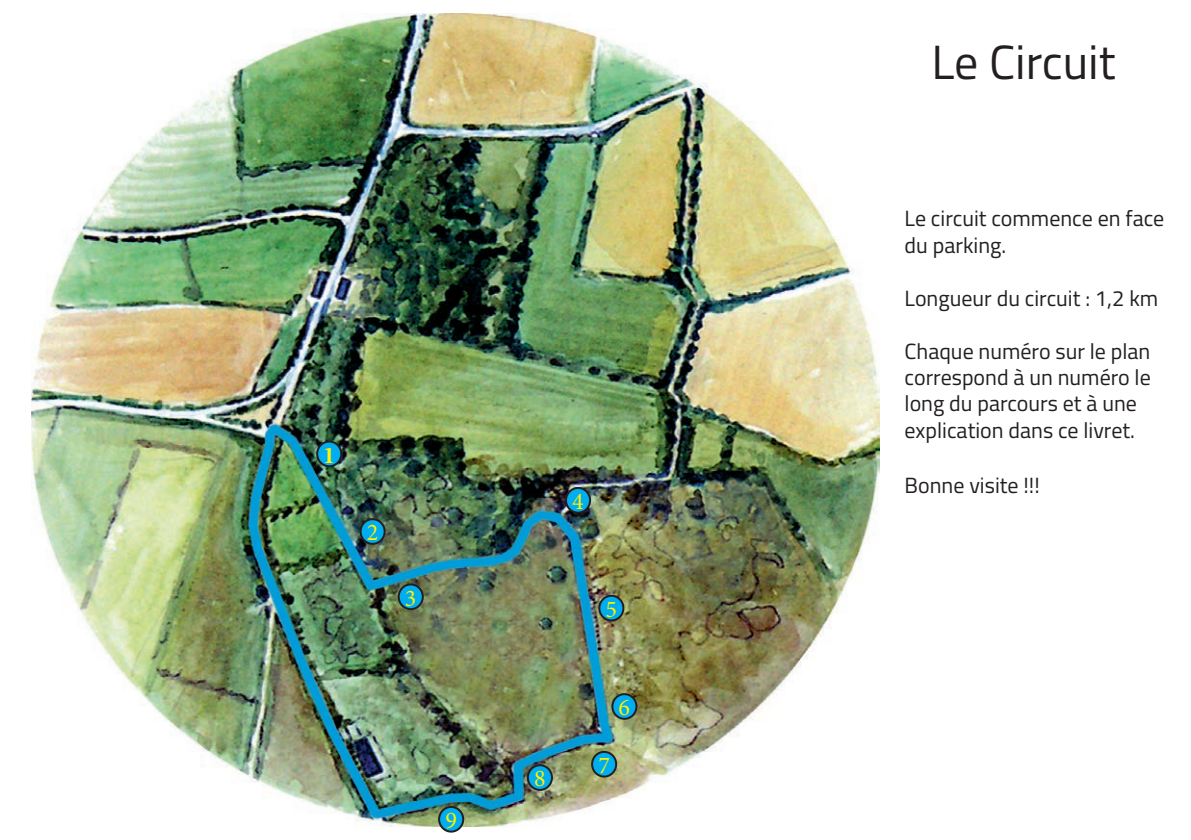
<style>
.page{position:relative;width:1191px;height:840px;background:#fff}
.page>*{position:absolute;margin:0;border:0;box-sizing:border-box;transform-origin:0 0}
.t1{font:48px "Titillium Web";color:#231f20}
.t2{font:24px "Minion Pro";color:#fff101}
.t3{font:700 24px "Minion Pro";color:#fff101}
.t4{font:22px/26.4px "Titillium Web";color:#231f20}
</style>
<div class="page">
<img style="left:31px;top:13px;width:848px;height:813px">
<div style="left:317px;top:441px;width:24px;height:25px;background:#00aeef;border-radius:50%"></div>
<div style="left:316px;top:440px;width:26px;height:27px;border:2px solid #231f20;border-radius:50%"></div>
<div style="left:360px;top:519px;width:25px;height:24px;background:#00aeef;border-radius:50%"></div>
<div style="left:359px;top:518px;width:27px;height:26px;border:2px solid #231f20;border-radius:50%"></div>
<div style="left:399px;top:584px;width:24px;height:24px;background:#00aeef;border-radius:50%"></div>
<div style="left:398px;top:583px;width:26px;height:26px;border:2px solid #231f20;border-radius:50%"></div>
<div style="left:566px;top:487px;width:24px;height:25px;background:#00aeef;border-radius:50%"></div>
<div style="left:565px;top:486px;width:26px;height:27px;border:2px solid #231f20;border-radius:50%"></div>
<div style="left:599px;top:595px;width:24px;height:25px;background:#00aeef;border-radius:50%"></div>
<div style="left:598px;top:594px;width:26px;height:27px;border:2px solid #231f20;border-radius:50%"></div>
<div style="left:612px;top:693px;width:24px;height:25px;background:#00aeef;border-radius:50%"></div>
<div style="left:611px;top:692px;width:26px;height:27px;border:2px solid #231f20;border-radius:50%"></div>
<div style="left:592px;top:751px;width:24px;height:25px;background:#00aeef;border-radius:50%"></div>
<div style="left:591px;top:750px;width:26px;height:27px;border:2px solid #231f20;border-radius:50%"></div>
<div style="left:528px;top:764px;width:24px;height:25px;background:#00aeef;border-radius:50%"></div>
<div style="left:527px;top:763px;width:26px;height:27px;border:2px solid #231f20;border-radius:50%"></div>
<div style="left:439px;top:806px;width:24px;height:25px;background:#00aeef;border-radius:50%"></div>
<div style="left:438px;top:805px;width:26px;height:27px;border:2px solid #231f20;border-radius:50%"></div>
<p class="t3" style="left:323px;top:438px;width:13px">1</p>
<p class="t2" style="left:367px;top:516px;width:13px">2</p>
<p class="t2" style="left:405px;top:581px;width:13px">3</p>
<p class="t2" style="left:445px;top:803px;width:13px">9</p>
<p class="t2" style="left:572px;top:485px;width:13px">4</p>
<p class="t2" style="left:534px;top:762px;width:13px">8</p>
<p class="t2" style="left:605px;top:592px;width:13px">5</p>
<p class="t2" style="left:618px;top:691px;width:13px">6</p>
<p class="t2" style="left:598px;top:748px;width:13px">7</p>
<p class="t1" style="left:931px;top:27px;width:186px">Le Circuit</p>
<p class="t4" style="left:904px;top:204px;width:261px">Le circuit commence en face du parking.</p>
<p class="t4" style="left:904px;top:283px;width:255px">Longueur du circuit : 1,2 km</p>
<p class="t4" style="left:904px;top:336px;width:248px">Chaque numéro sur le plan correspond à un numéro le long du parcours et à une explication dans ce livret.</p>
<p class="t4" style="left:904px;top:471px;width:137px">Bonne visite !!!</p>
</div>
